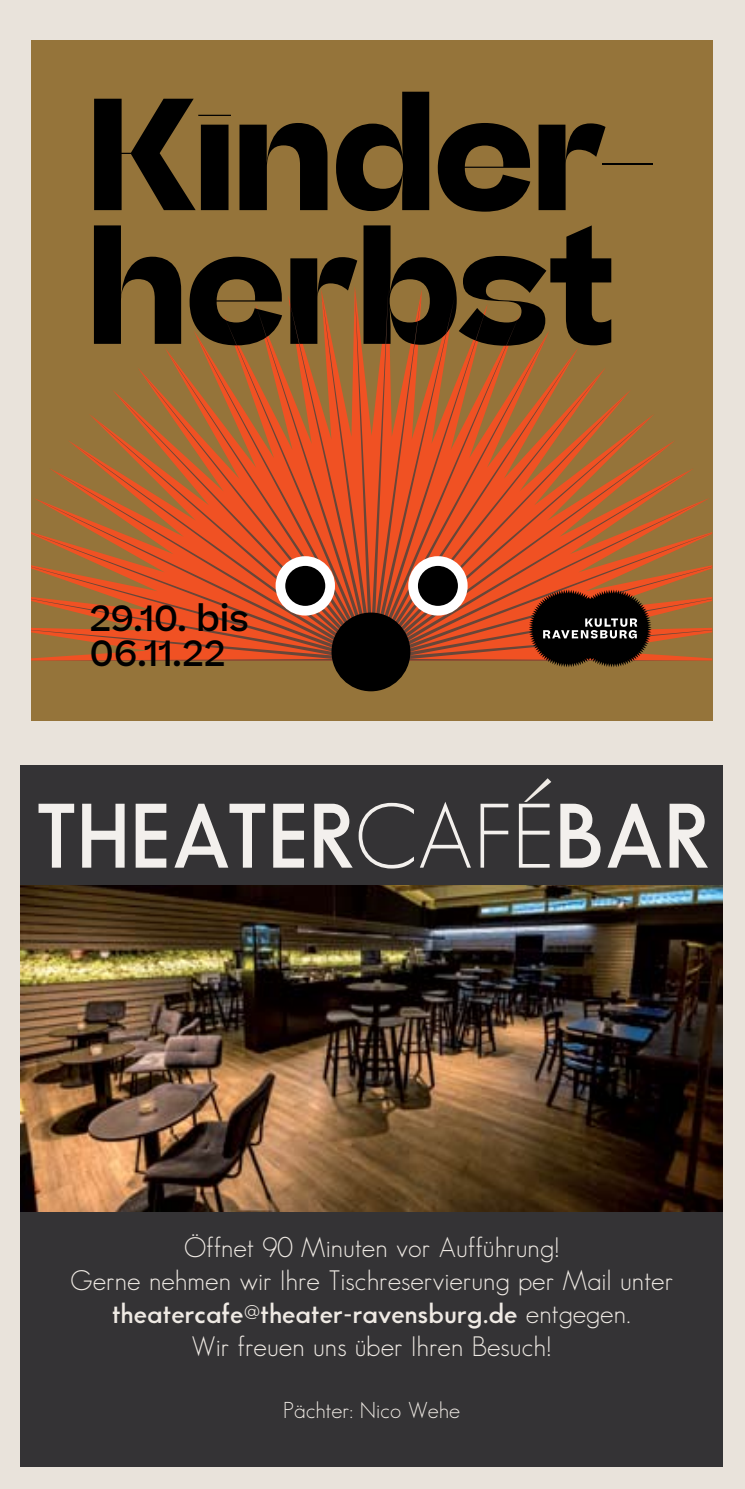
<style>
.page{position:relative;width:745px;height:1489px;background:#fff}
.page>*{position:absolute;margin:0;border:0;box-sizing:border-box;transform-origin:0 0}
.t1{font:700 152.5px/133.8px "Beatrice Display";letter-spacing:.02em;color:#000}
.t2{font:600 89.5px "Sans Serif FLF";color:#f3f0ed}
.t3{font:500 35px/35px "Beatrice";letter-spacing:.01em;color:#000}
.t4{font:27.5px/33px "Sans Serif FLF";color:#efeae4;text-align:center}
.t5{font:22.5px "Sans Serif FLF";color:#efeae4}
.s1{font-weight:400}
.s2{font-weight:600}
</style>
<div class="page">
<div style="left:0;top:0;width:744px;height:1488px;background:#e9e3db"></div>
<div style="left:20px;top:765px;width:702px;height:702px;background:#343335"></div>
<svg style="left:525px;top:778px;width:26px;height:23px"></svg>
<img style="left:20px;top:885px;width:702px;height:326px">
<div style="left:31px;top:40px;width:680px;height:680px;background:#95743a"></div>
<svg style="left:31px;top:287px;width:680px;height:373px"></svg>
<div style="left:331px;top:612px;width:79px;height:79px;background:#000;border-radius:50%"></div>
<svg style="left:280px;top:561px;width:50px;height:49px"></svg>
<div style="left:275px;top:556px;width:60px;height:59px;border:10px solid #fff;border-radius:50%"></div>
<div style="left:413px;top:561px;width:49px;height:49px;background:#000;border-radius:50%"></div>
<div style="left:408px;top:556px;width:59px;height:59px;border:10px solid #fff;border-radius:50%"></div>
<svg style="left:528px;top:589px;width:123px;height:78px;background:#3c251a"></svg>
<h1 class="t1" style="left:90px;top:98px;width:566px">Kinder&shy;herbst</h1>
<p class="t3" style="left:90px;top:600px;width:161px">29.10. bis<br>06.11.22</p>
<h2 class="t2" style="left:36px;top:786px;width:675px">THEATER<span class="s1">CAFE</span>BAR</h2>
<p class="t4" style="left:70px;top:1230px;width:604px">Öffnet 90 Minuten vor Aufführung!<br>Gerne nehmen wir Ihre Tischreservierung per Mail unter <span class="s2">theatercafe@theater-ravensburg.de</span> entgegen.<br>Wir freuen uns über Ihren Besuch!</p>
<p class="t5" style="left:283px;top:1397px;width:178px">Pächter: Nico Wehe</p>
</div>
